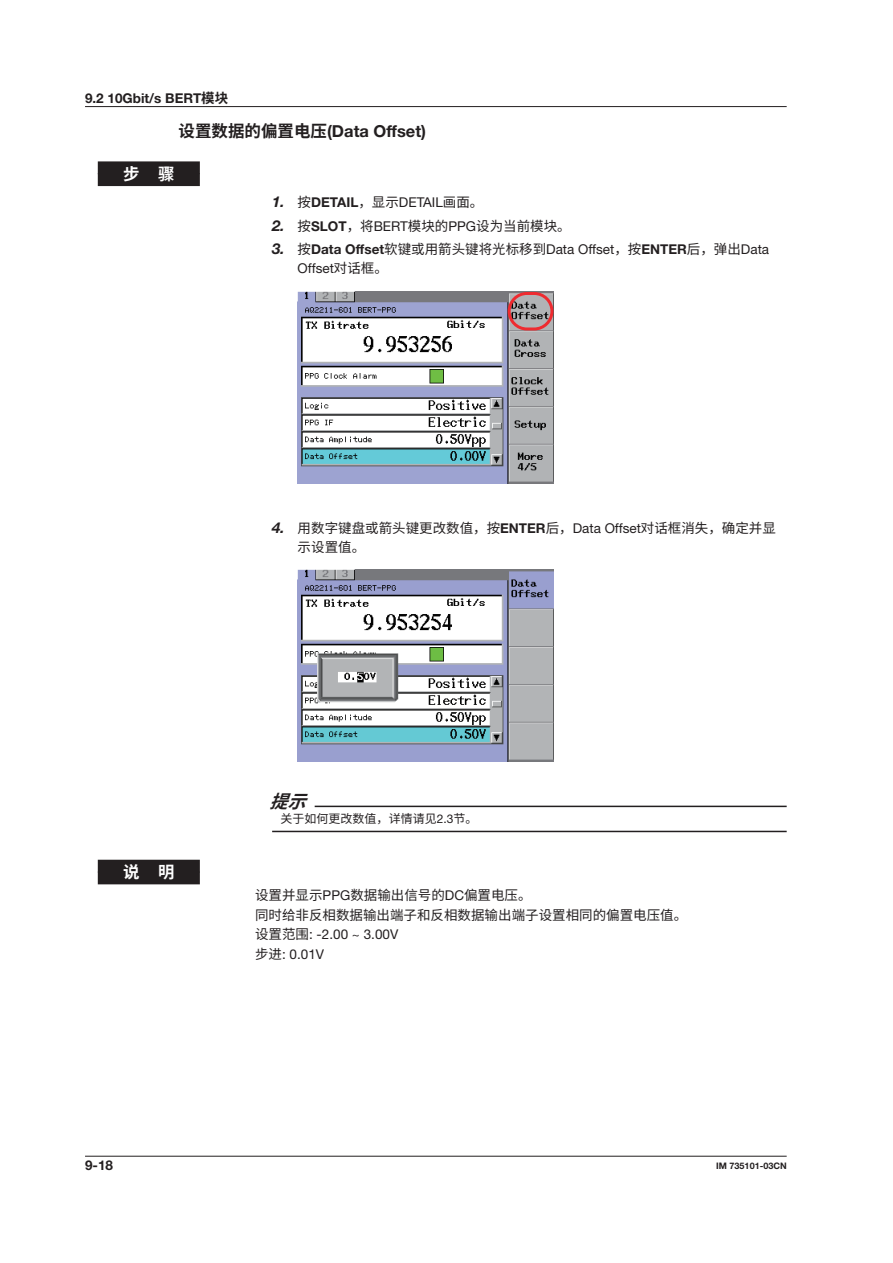
<style>
.page{position:relative;width:893px;height:1263px;background:#fff}
.page>*{position:absolute;margin:0;border:0;box-sizing:border-box;transform-origin:0 0}
.t1{font:italic 700 18px "Noto Sans Hans";color:#231f20}
.t2{font:700 16.5px "Helvetica Neue LT Std";color:#231f20}
.t3{font:700 16.5px "Noto Sans Hans";color:#fff}
.t4{font:13.5px/18.8px "Noto Sans Hans";color:#231f20}
.t5{font:13.5px/19.5px "Helvetica Neue LT Std";color:#231f20}
.t6{font:700 13.5px "Helvetica Neue LT Std";color:#231f20}
.t7{font:12px "Noto Sans Hans";color:#231f20}
.t8{font:700 9px "Helvetica Neue LT Std";color:#231f20}
.s1{font-family:"Noto Sans Hans"}
.s2{font-family:"Helvetica Neue LT Std";font-weight:700;font-style:italic;font-size:15px}
.s3{font-family:"Helvetica Neue LT Std";font-weight:700}
.s4{font-family:"Helvetica Neue LT Std"}
</style>
<div class="page">
<hr style="left:85px;top:1156px;width:702px;height:1px;background:#231f20">
<div style="left:98px;top:161px;width:102px;height:13px;background:#231f20"></div>
<div style="left:98px;top:173px;width:102px;height:13px;background:#231f20"></div>
<hr style="left:315px;top:806px;width:472px;height:1px;background:#231f20">
<hr style="left:272px;top:831px;width:515px;height:1px;background:#231f20">
<div style="left:98px;top:860px;width:102px;height:12px;background:#231f20"></div>
<div style="left:98px;top:872px;width:102px;height:12px;background:#231f20"></div>
<hr style="left:85px;top:106px;width:702px;height:1px;background:#231f20">
<img style="left:298px;top:291px;width:256px;height:192px">
<div style="left:508px;top:292px;width:45px;height:38px;border:3px solid #ee2b30;border-radius:18px"></div>
<img style="left:298px;top:570px;width:256px;height:192px">
<p class="t6" style="left:85px;top:90px;width:145px">9.2 10Gbit/s BERT<span class="s1">模块</span></p>
<p class="t2" style="left:179px;top:120px;width:249px"><span class="s1">设置数据的偏置电压</span>(Data Offset)</p>
<p class="t3" style="left:123px;top:164px;width:53px">步 骤</p>
<p class="t4" style="left:272px;top:193px;width:213px"><span class="s2">1.</span> 按<span class="s3">DETAIL</span>，显示<span class="s4">DETAIL</span>画面。</p>
<p class="t4" style="left:272px;top:217px;width:300px"><span class="s2">2.</span> 按<span class="s3">SLOT</span>，将<span class="s4">BERT</span>模块的<span class="s4">PPG</span>设为当前模块。</p>
<p class="t4" style="left:272px;top:240px;width:499px"><span class="s2">3.</span> 按<span class="s3">Data Offset</span>软键或用箭头键将光标移到<span class="s4">Data Offset</span>，按<span class="s3">ENTER</span>后，弹出<span class="s4">Data</span></p>
<p class="t5" style="left:298px;top:258px;width:92px">Offset<span class="s1">对话框。</span></p>
<p class="t4" style="left:298px;top:519px;width:480px;text-indent:-26px"><span class="s2">4.</span> 用数字键盘或箭头键更改数值，按<span class="s3">ENTER</span>后，<span class="s4">Data Offset</span>对话框消失，确定并显示设置值。</p>
<p class="t3" style="left:123px;top:863px;width:53px">说 明</p>
<h1 class="t1" style="left:270px;top:791px;width:56px">提示</h1>
<p class="t7" style="left:281px;top:812px;width:198px">关于如何更改数值，详情请见<span class="s4">2.3</span>节。</p>
<p class="t4" style="left:255px;top:886px;width:433px;line-height:19.5px">设置并显示<span class="s4">PPG</span>数据输出信号的<span class="s4">DC</span>偏置电压。<br>同时给非反相数据输出端子和反相数据输出端子设置相同的偏置电压值。</p>
<p class="t5" style="left:255px;top:924px;width:145px"><span class="s1">设置范围</span>: -2.00 ~ 3.00V<span class="s1">步进</span>: 0.01V</p>
<p class="t6" style="left:85px;top:1157px;width:30px">9-18</p>
<p class="t8" style="left:716px;top:1160px;width:72px">IM 735101-03CN</p>
</div>
